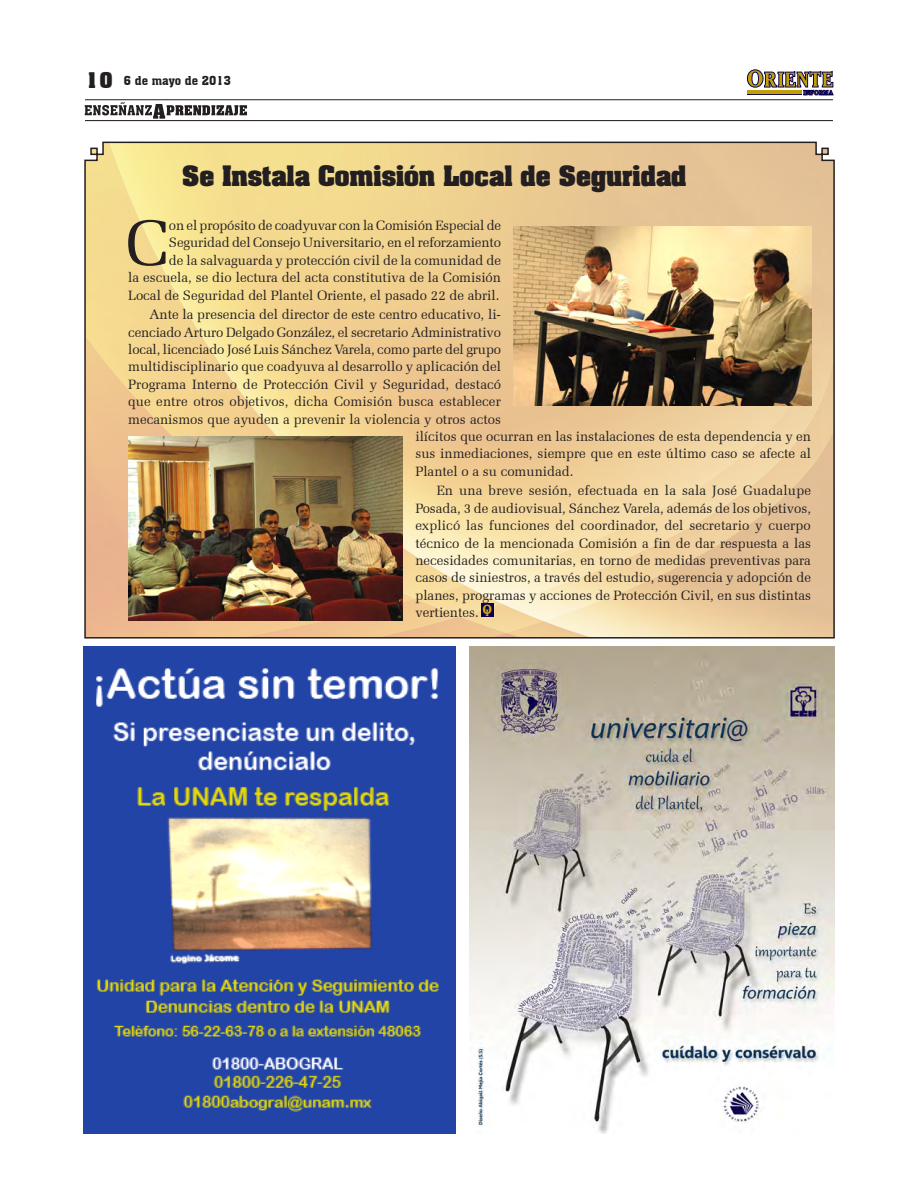
<style>
.page{position:relative;width:918px;height:1188px;background:#fff}
.page>*{position:absolute;margin:0;border:0;box-sizing:border-box;transform-origin:0 0}
.CUERPO_DE_TEXTOO_OK{font:64.2px "Zapf Elliptical 711 BT";color:#231f20}
.titulo{font:700 24px "Aachen";color:#231f20}
.t1{font:700 15px "Oranda BT";color:#deb308}
.CUERPO_DE_TEXTOO_OK-2{font:13.5px/17.4px "Zapf Elliptical 711 BT";color:#231f20;text-align:right}
.t2{font:12px "Aachen BT";color:#231f20}
.t3{font:700 10.5px "Oranda BT";color:#deb308}
.s1{font-weight:700;font-size:21px}
</style>
<div class="page">
<svg style="left:84px;top:141px;width:751px;height:498px;background:#edcf96"></svg>
<img style="left:84px;top:646px;width:372px;height:488px">
<img style="left:128px;top:436px;width:275px;height:184px">
<img style="left:514px;top:226px;width:297px;height:180px">
<img style="left:470px;top:646px;width:365px;height:488px">
<div style="left:481px;top:603px;width:13px;height:14px;background:#0a024e"></div>
<svg style="left:85px;top:103px;width:162px;height:16px"></svg>
<hr style="left:85px;top:99px;width:748px;height:1px;background:#231f20">
<hr style="left:85px;top:120px;width:748px;height:1px;background:#231f20">
<svg style="left:747px;top:70px;width:16px;height:17px"></svg>
<div style="left:747px;top:70px;width:16px;height:17px;border:1px solid #0a024e;border-radius:50%"></div>
<div style="left:752px;top:72px;width:7px;height:13px;background:#fff;border-radius:50%"></div>
<div style="left:752px;top:72px;width:7px;height:13px;border:1px solid #0a024e;border-radius:50%"></div>
<svg style="left:764px;top:71px;width:69px;height:24px"></svg>
<div style="left:747px;top:90px;width:54px;height:5px;background:#c39f06"></div>
<p class="t2" style="left:85px;top:73px;width:147px"><span class="s1">10</span> 6 de mayo de 2013</p>
<p class="titulo" style="left:182px;top:157px;width:506px">Se Instala Comisión Local de Seguridad</p>
<p class="CUERPO_DE_TEXTOO_OK" style="left:126px;top:205px;width:45px">C</p>
<p class="CUERPO_DE_TEXTOO_OK-2" style="left:128px;top:217px;width:374px">on el propósito de coadyuvar con la Comisión Especial de Seguridad del Consejo Universitario, en el reforzamiento<br>de la salvaguarda y protección civil de la comunidad de<br>la escuela, se dio lectura del acta constitutiva de la Comisión Local de Seguridad del Plantel Oriente, el pasado 22 de abril.</p>
<p class="CUERPO_DE_TEXTOO_OK-2" style="left:149px;top:306px;width:353px">Ante la presencia del director de este centro educativo, li-</p>
<p class="CUERPO_DE_TEXTOO_OK-2" style="left:128px;top:323px;width:374px">cenciado Arturo Delgado González, el secretario Administrativo</p>
<p class="CUERPO_DE_TEXTOO_OK-2" style="left:128px;top:341px;width:374px">local, licenciado José Luis Sánchez Varela, como parte del grupo</p>
<p class="CUERPO_DE_TEXTOO_OK-2" style="left:128px;top:358px;width:374px">multidisciplinario que coadyuva al desarrollo y aplicación del</p>
<p class="CUERPO_DE_TEXTOO_OK-2" style="left:128px;top:375px;width:375px">Programa Interno de Protección Civil y Seguridad, destacó</p>
<p class="CUERPO_DE_TEXTOO_OK-2" style="left:128px;top:393px;width:374px">que entre otros objetivos, dicha Comisión busca establecer</p>
<p class="CUERPO_DE_TEXTOO_OK-2" style="left:128px;top:410px;width:374px">mecanismos que ayuden a prevenir la violencia y otros actos</p>
<p class="CUERPO_DE_TEXTOO_OK-2" style="left:415px;top:428px;width:397px">ilícitos que ocurran en las instalaciones de esta dependencia y en</p>
<p class="CUERPO_DE_TEXTOO_OK-2" style="left:415px;top:445px;width:397px">sus inmediaciones, siempre que en este último caso se afecte al</p>
<p class="CUERPO_DE_TEXTOO_OK-2" style="left:415px;top:462px;width:160px">Plantel o a su comunidad.</p>
<p class="CUERPO_DE_TEXTOO_OK-2" style="left:415px;top:482px;width:397px;text-align:justify;text-indent:21px">En una breve sesión, efectuada en la sala José Guadalupe Posada, 3 de audiovisual, Sánchez Varela, además de los objetivos, explicó las funciones del coordinador, del secretario y cuerpo técnico de la mencionada Comisión a fin de dar respuesta a las necesidades comunitarias, en torno de medidas preventivas para casos de siniestros, a través del estudio, sugerencia y adopción de planes, programas y acciones de Protección Civil, en sus distintas vertientes.</p>
<p class="t1" style="left:483px;top:600px;width:11px">O</p>
<p class="t3" style="left:486px;top:607px;width:4px">I</p>
</div>
